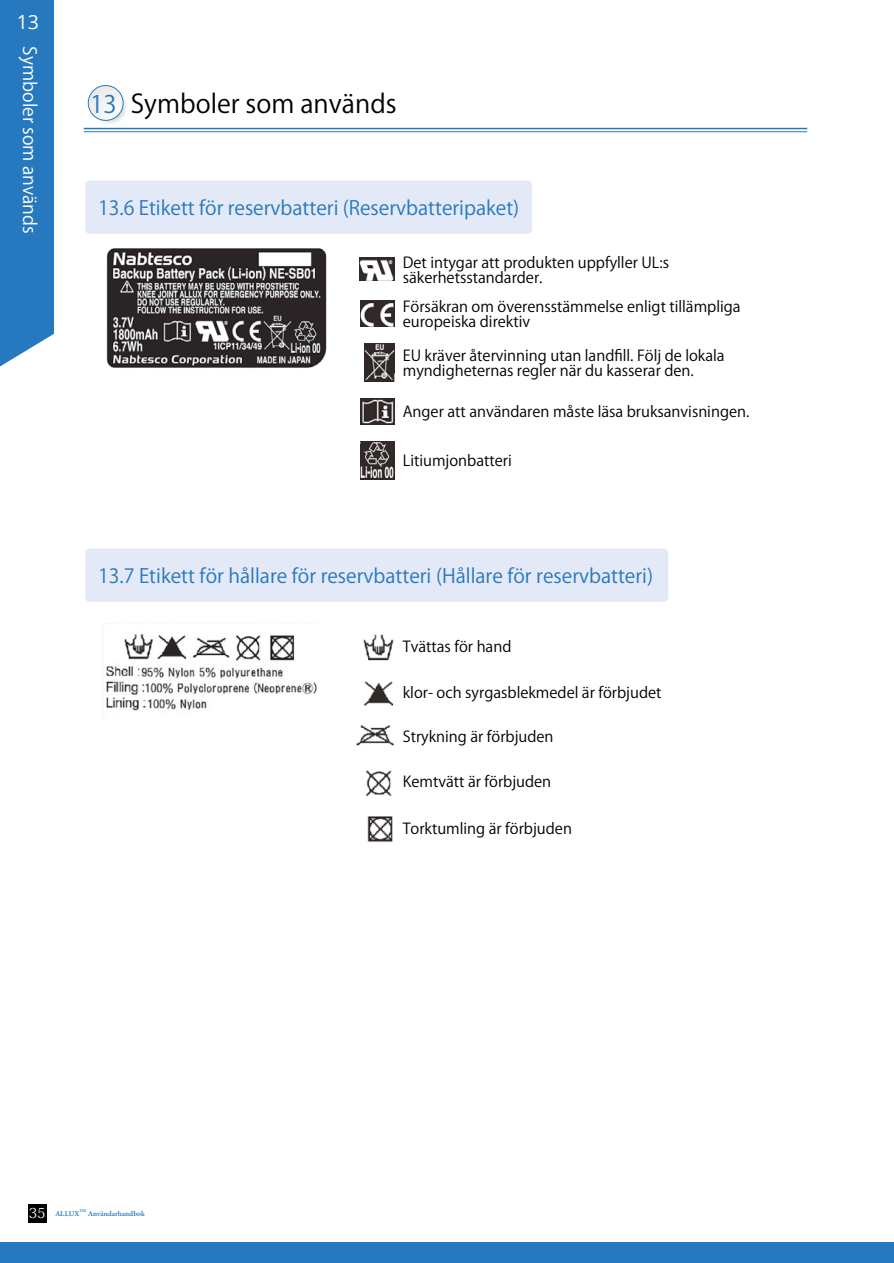
<style>
.page{position:relative;width:894px;height:1263px;background:#fff}
.page>*{position:absolute;margin:0;border:0;box-sizing:border-box;transform-origin:0 0}
.t1{font:25.5px "Koz Go Pr 6 N";color:#000}
.t2{font:19.5px "Koz Go Pr 6 N";color:#2678bf}
.t3{font:19.5px "Open Sans";color:#fff}
.t4{font:18px "Koz Go Pr 6 N";color:#fff}
.t5{font:15px/15px "Koz Go Pr 6 N";color:#000}
.t6{font:500 10.5px "Adobe Naskh";color:#2678bf}
.s1{font-size:24px;color:#2678bf}
.s2{font-family:"Koz Min Pr 6 N";font-weight:400;font-size:13.8px;color:#fff}
</style>
<div class="page">
<div style="left:0;top:0;width:54px;height:367px;background:#2678bf"></div>
<div style="left:0;top:1241px;width:893px;height:22px;background:#2678bf"></div>
<div style="left:28px;top:1204px;width:18px;height:18px;background:#000"></div>
<hr style="left:84px;top:128px;width:723px;height:1px;background:#2678bf">
<hr style="left:84px;top:131px;width:723px;height:1px;background:#2678bf">
<svg style="left:88px;top:86px;width:38px;height:38px"></svg>
<div style="left:88px;top:85px;width:35px;height:36px;border:1px solid #2678bf;border-radius:50%"></div>
<img style="left:106px;top:248px;width:221px;height:120px">
<img style="left:359px;top:258px;width:35px;height:23px">
<img style="left:360px;top:300px;width:34px;height:26px">
<img style="left:364px;top:344px;width:30px;height:37px">
<img style="left:360px;top:398px;width:34px;height:26px">
<img style="left:360px;top:441px;width:34px;height:38px">
<div style="left:85px;top:180px;width:447px;height:54px;background:#e3e9f6;border-radius:4px"></div>
<img style="left:106px;top:634px;width:211px;height:77px">
<img style="left:363px;top:634px;width:31px;height:26px">
<img style="left:363px;top:681px;width:31px;height:25px">
<img style="left:356px;top:725px;width:38px;height:21px">
<img style="left:366px;top:770px;width:26px;height:26px">
<img style="left:367px;top:816px;width:26px;height:26px">
<div style="left:85px;top:548px;width:583px;height:54px;background:#e3e9f6;border-radius:4px"></div>
<h2 class="t3" style="left:17px;top:9px;width:24px">13</h2>
<p class="t4" style="left:40px;top:46px;width:189px;rotate:90deg">Symboler som används</p>
<h1 class="t1" style="left:90px;top:89px;width:308px"><span class="s1">13</span> Symboler som används</h1>
<h2 class="t2" style="left:98px;top:197px;width:422px">13.6 Etikett för reservbatteri (Reservbatteripaket)</h2>
<p class="t5" style="left:402px;top:255px;width:268px">Det intygar att produkten uppfyller UL:s säkerhetsstandarder.</p>
<p class="t5" style="left:402px;top:299px;width:339px">Försäkran om överensstämmelse enligt tillämpliga europeiska direktiv</p>
<p class="t5" style="left:402px;top:348px;width:323px">EU kräver återvinning utan landfill. Följ de lokala myndigheternas regler när du kasserar den.</p>
<p class="t5" style="left:402px;top:404px;width:348px">Anger att användaren måste läsa bruksanvisningen.</p>
<p class="t5" style="left:402px;top:453px;width:110px">Litiumjonbatteri</p>
<h2 class="t2" style="left:98px;top:565px;width:556px">13.7 Etikett för hållare för reservbatteri (Hållare för reservbatteri)</h2>
<p class="t5" style="left:402px;top:639px;width:110px">Tvättas för hand</p>
<p class="t5" style="left:402px;top:685px;width:260px">klor- och syrgasblekmedel är förbjudet</p>
<p class="t5" style="left:402px;top:729px;width:152px">Strykning är förbjuden</p>
<p class="t5" style="left:402px;top:774px;width:150px">Kemtvätt är förbjuden</p>
<p class="t5" style="left:402px;top:821px;width:170px">Torktumling är förbjuden</p>
<p class="t6" style="left:29px;top:1205px;width:118px"><span class="s2">35</span> ALLUX<sup>TM</sup> Användarhandbok</p>
</div>
